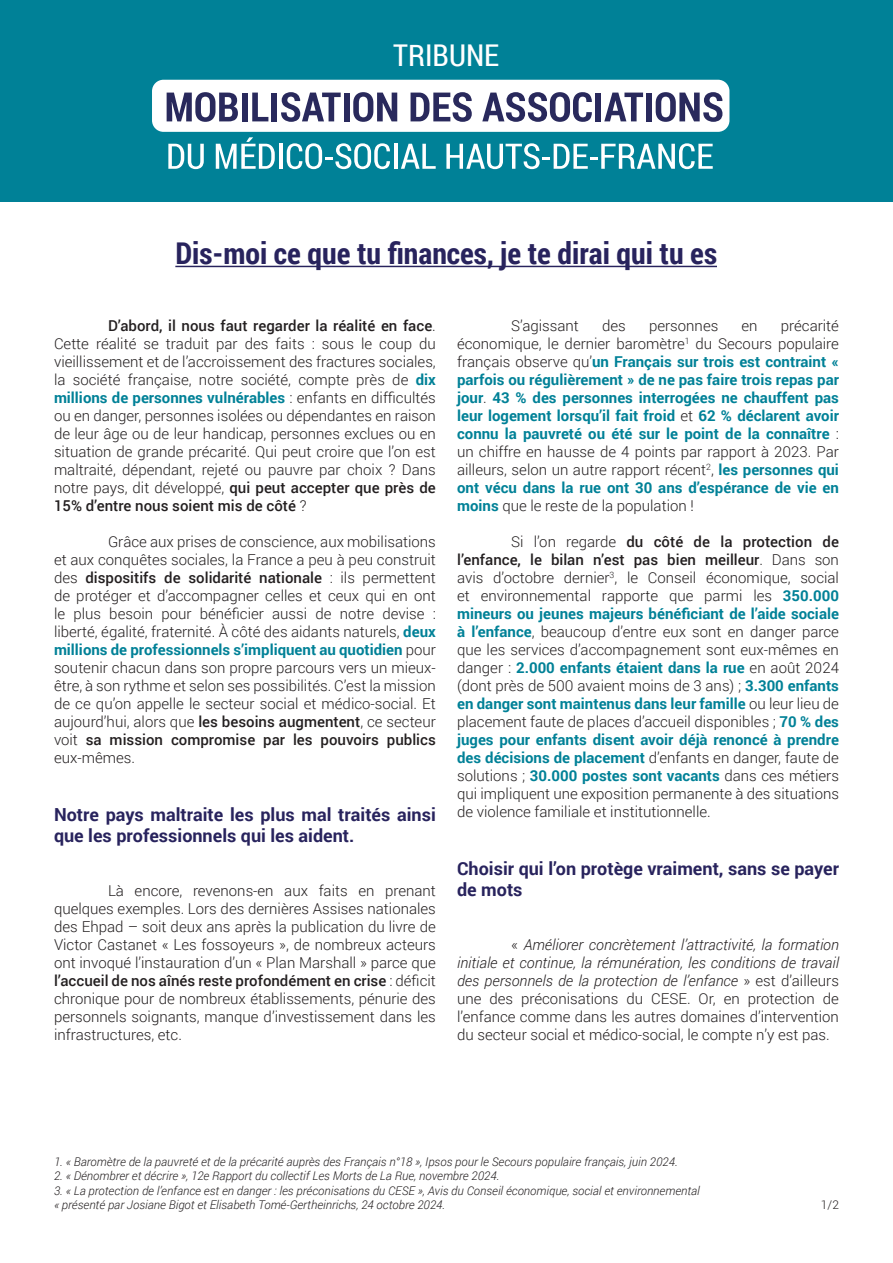
<style>
.page{position:relative;width:893px;height:1263px;background:#fff}
.page>*{position:absolute;margin:0;border:0;box-sizing:border-box;transform-origin:0 0}
.t1{font:700 30px "Roboto Condensed";color:#28235d}
.t2{font:30px "Roboto Condensed";color:#fff}
.t3{font:700 18px/21.6px "Roboto";color:#28235d}
.t4{font:300 15px/18px "Roboto";color:#231f20;text-align:justify}
.t5{font:700 15px/18px "Roboto";color:#008197;text-align:justify}
.t6{font:italic 300 12px/14.4px "Roboto";color:#231f20}
.t7{font:300 12px "Roboto";color:#231f20}
.s1{font-weight:500}
.s2{font-weight:700;color:#008197}
.s3{font-weight:300;color:#231f20}
.s4{font-style:italic}
</style>
<div class="page">
<div style="left:0;top:0;width:893px;height:201px;background:#008197"></div>
<div style="left:152px;top:80px;width:577px;height:52px;background:#fff;border-radius:11px"></div>
<svg style="left:167px;top:92px;width:71px;height:30px"></svg>
<div style="left:242px;top:93px;width:6px;height:28px;background:#29295c"></div>
<svg style="left:252px;top:93px;width:16px;height:28px"></svg>
<div style="left:272px;top:93px;width:5px;height:28px;background:#29295c"></div>
<svg style="left:281px;top:92px;width:60px;height:30px"></svg>
<div style="left:344px;top:93px;width:5px;height:28px;background:#29295c"></div>
<svg style="left:353px;top:92px;width:44px;height:30px"></svg>
<svg style="left:411px;top:92px;width:61px;height:30px"></svg>
<svg style="left:482px;top:92px;width:110px;height:30px"></svg>
<div style="left:596px;top:93px;width:5px;height:28px;background:#29295c"></div>
<svg style="left:604px;top:93px;width:39px;height:28px"></svg>
<div style="left:646px;top:93px;width:6px;height:28px;background:#29295c"></div>
<svg style="left:656px;top:92px;width:66px;height:30px"></svg>
<svg style="left:168px;top:144px;width:36px;height:25px"></svg>
<svg style="left:216px;top:137px;width:59px;height:32px"></svg>
<hr style="left:279px;top:144px;width:3px;height:25px;background:#fff">
<svg style="left:287px;top:143px;width:103px;height:26px"></svg>
<hr style="left:394px;top:144px;width:3px;height:25px;background:#fff">
<svg style="left:401px;top:144px;width:35px;height:25px"></svg>
<svg style="left:446px;top:143px;width:267px;height:26px"></svg>
<hr style="left:175px;top:266px;width:542px;height:1px;background:#28235d">
<h1 class="t2" style="left:393px;top:35px;width:108px">TRIBUNE</h1>
<h1 class="t1" style="left:175px;top:232px;width:543px">Dis-moi ce que tu finances, je te dirai qui tu es</h1>
<p class="t4" style="left:54px;top:316px;width:383px;text-indent:54px"><span class="s1">D’abord, il nous faut regarder la réalité en face</span>.<br>Cette réalité se traduit par des faits : sous le coup du vieillissement et de l’accroissement des fractures sociales, la société française, notre société, compte près de <span class="s2">dix millions de personnes vulnérables</span> : enfants en difficultés ou en danger, personnes isolées ou dépendantes en raison de leur âge ou de leur handicap, personnes exclues ou en situation de grande précarité. Qui peut croire que l’on est maltraité, dépendant, rejeté ou pauvre par choix ? Dans notre pays, dit développé, <span class="s1">qui peut accepter que près de 15% d’entre nous soient mis de côté</span> ?</p>
<p class="t4" style="left:54px;top:532px;width:383px;text-indent:54px">Grâce aux prises de conscience, aux mobilisations et aux conquêtes sociales, la France a peu à peu construit des <span class="s1">dispositifs de solidarité nationale</span> : ils permettent de protéger et d’accompagner celles et ceux qui en ont le plus besoin pour bénéficier aussi de notre devise : liberté, égalité, fraternité. À côté des aidants naturels, <span class="s2">deux millions de professionnels s’impliquent au quotidien</span> pour soutenir chacun dans son propre parcours vers un mieux&shy;être, à son rythme et selon ses possibilités. C’est la mission de ce qu’on appelle le secteur social et médico-social. Et aujourd’hui, alors que <span class="s1">les besoins augmentent</span>, ce secteur voit <span class="s1">sa mission compromise par les pouvoirs publics </span>eux-mêmes.</p>
<p class="t3" style="left:54px;top:803px;width:383px">Notre pays maltraite les plus mal traités ainsi que les professionnels qui les aident.</p>
<p class="t4" style="left:54px;top:881px;width:383px;text-indent:54px">Là encore, revenons-en aux faits en prenant quelques exemples. Lors des dernières Assises nationales des Ehpad – soit deux ans après la publication du livre de Victor Castanet « Les fossoyeurs », de nombreux acteurs ont invoqué l’instauration d’un « Plan Marshall » parce que <span class="s1">l’accueil de nos aînés reste profondément en crise</span> : déficit chronique pour de nombreux établissements, pénurie des personnels soignants, manque d’investissement dans les infrastructures, etc.</p>
<p class="t5" style="left:457px;top:316px;width:383px;text-indent:324px"><span class="s3">précarité économique, le dernier baromètre</span><sup>1</sup> <span class="s3">du Secours populaire français observe qu’</span>un Français sur trois est contraint « parfois ou régulièrement » de ne pas faire trois repas par jour<span class="s3">.</span> 43 % des personnes interrogées ne chauffent pas leur logement lorsqu’il fait froid <span class="s3">et</span> 62 % déclarent avoir connu la pauvreté ou été sur le point de la connaître <span class="s3">: un chiffre en hausse de 4 points par rapport à 2023. Par ailleurs, selon un autre rapport récent</span><sup>2</sup><span class="s3">,</span> les personnes qui ont vécu dans la rue ont 30 ans d’espérance de vie en moins <span class="s3">que le reste de la population !</span></p>
<p class="t4" style="left:457px;top:532px;width:383px;text-indent:54px">Si l’on regarde <span class="s1">du côté de la protection de l’enfance, le bilan n’est pas bien meilleur</span>. Dans son avis d’octobre dernier<sup>3</sup>, le Conseil économique, social et environnemental rapporte que parmi les <span class="s2">350.000 mineurs ou jeunes majeurs bénéficiant de l’aide sociale à l’enfance</span>, beaucoup d’entre eux sont en danger parce que les services d’accompagnement sont eux-mêmes en danger : <span class="s2">2.000 enfants étaient dans la rue</span> en août 2024 (dont près de 500 avaient moins de 3 ans) ; <span class="s2">3.300 enfants en danger sont maintenus dans leur famille</span> ou leur lieu de placement faute de places d’accueil disponibles ; <span class="s2">70 % des juges pour enfants disent avoir déjà renoncé à prendre des décisions de placement</span> d’enfants en danger, faute de solutions ; <span class="s2">30.000 postes sont vacants</span> dans ces métiers qui impliquent une exposition permanente à des situations de violence familiale et institutionnelle.</p>
<p class="t4" style="left:511px;top:316px;width:69px">S’agissant</p>
<p class="t4" style="left:602px;top:316px;width:25px">des</p>
<p class="t4" style="left:649px;top:316px;width:71px">personnes</p>
<p class="t4" style="left:742px;top:316px;width:18px">en</p>
<p class="t3" style="left:457px;top:857px;width:383px">Choisir qui l’on protège vraiment, sans se payer de mots</p>
<p class="t4" style="left:457px;top:935px;width:383px;text-indent:54px">« <span class="s4">Améliorer concrètement l’attractivité, la formation initiale et continue, la rémunération, les conditions de travail des personnels de la protection de l’enfance</span> » est d’ailleurs une des préconisations du CESE. Or, en protection de l’enfance comme dans les autres domaines d’intervention du secteur social et médico-social, le compte n’y est pas.</p>
<p class="t6" style="left:54px;top:1154px;width:625px">1. « Baromètre de la pauvreté et de la précarité auprès des Français n°18 », Ipsos pour le Secours populaire français, juin 2024.</p>
<p class="t6" style="left:54px;top:1168px;width:447px">2. « Dénombrer et décrire », 12e Rapport du collectif Les Morts de La Rue, novembre 2024.</p>
<p class="t6" style="left:54px;top:1183px;width:647px">3. « La protection de l’enfance est en danger : les préconisations du CESE », Avis du Conseil économique, social et environnemental « présenté par Josiane Bigot et Elisabeth Tomé-Gertheinrichs, 24 octobre 2024.</p>
<p class="t7" style="left:821px;top:1196px;width:20px">1/2</p>
</div>
